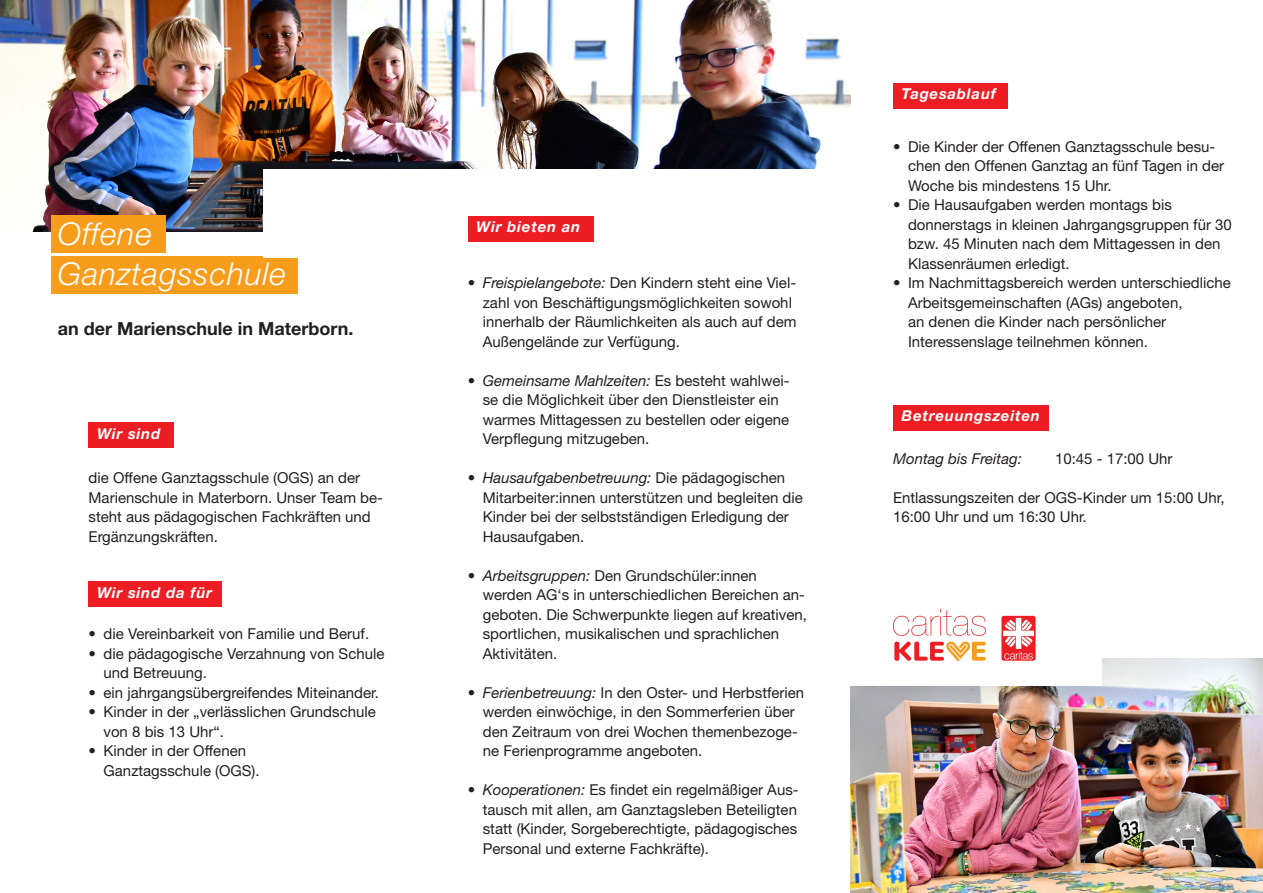
<style>
.page{position:relative;width:1263px;height:893px;background:#fff}
.page>*{position:absolute;margin:0;border:0;box-sizing:border-box;transform-origin:0 0}
.t1{font:italic 300 31.5px/40.5px "Helvetica Neue LT Pro";letter-spacing:.03em;color:#fff}
.t2{font:700 18px "Helvetica Neue LT Pro";color:#231f20}
.t3{font:15px/19.5px "Helvetica Neue LT Pro";color:#231f20}
.t4{font:italic 700 15px "Helvetica Neue LT Pro";letter-spacing:.05em;color:#fff}
.t5{font:italic 15px "Helvetica Neue LT Pro";color:#231f20}
.s1{font-style:italic}
</style>
<div class="page">
<img style="left:0;top:0;width:850px;height:232px">
<img style="left:850px;top:658px;width:413px;height:235px">
<div style="left:850px;top:585px;width:252px;height:101px;background:#fff"></div>
<div style="left:89px;top:423px;width:85px;height:25px;background:#ee1d23"></div>
<div style="left:89px;top:581px;width:133px;height:26px;background:#ee1d23"></div>
<div style="left:893px;top:83px;width:114px;height:26px;background:#ee1d23"></div>
<svg style="left:893px;top:609px;width:93px;height:53px"></svg>
<svg style="left:1001px;top:616px;width:34px;height:45px"></svg>
<svg style="left:1003px;top:618px;width:31px;height:41px"></svg>
<div style="left:51px;top:257px;width:247px;height:37px;background:#f89c1c"></div>
<div style="left:264px;top:169px;width:597px;height:89px;background:#fff"></div>
<div style="left:51px;top:216px;width:114px;height:37px;background:#f89c1c"></div>
<div style="left:468px;top:216px;width:125px;height:25px;background:#ee1d23"></div>
<div style="left:893px;top:405px;width:156px;height:26px;background:#ee1d23"></div>
<h1 class="t1" style="left:58px;top:213px;width:230px">Offene<br>Ganztagsschule</h1>
<p class="t4" style="left:476px;top:217px;width:105px">Wir bieten an</p>
<p class="t3" style="left:483px;top:273px;width:315px;text-indent:-15px"><span class="s1">• Freispielangebote:</span> Den Kindern steht eine Viel&shy;zahl von Beschäftigungsmöglichkeiten sowohl innerhalb der Räumlichkeiten als auch auf dem Außengelände zur Verfügung.</p>
<p class="t3" style="left:483px;top:370px;width:308px;text-indent:-15px"><span class="s1">• Gemeinsame Mahlzeiten:</span> Es besteht wahlwei&shy;se die Möglichkeit über den Dienstleister ein warmes Mittagessen zu bestellen oder eigene Verpflegung mitzugeben.</p>
<p class="t3" style="left:483px;top:468px;width:322px;text-indent:-15px"><span class="s1">• Hausaufgabenbetreuung:</span> Die pädagogischen Mitarbeiter:innen unterstützen und begleiten die Kinder bei der selbstständigen Erledigung der Hausaufgaben.</p>
<p class="t3" style="left:483px;top:565px;width:326px;text-indent:-15px"><span class="s1">• Arbeitsgruppen:</span> Den Grundschüler:innen werden AG‘s in unterschiedlichen Bereichen an&shy;geboten. Die Schwerpunkte liegen auf kreativen, sportlichen, musikalischen und sprachlichen Aktivitäten.</p>
<p class="t3" style="left:483px;top:682px;width:323px;text-indent:-15px"><span class="s1">• Ferienbetreuung:</span> In den Oster- und Herbstferien werden einwöchige, in den Sommerferien über den Zeitraum von drei Wochen themenbezoge&shy;ne Ferienprogramme angeboten.</p>
<p class="t3" style="left:483px;top:780px;width:317px;text-align:justify;text-indent:-15px"><span class="s1">• Kooperationen:</span> Es findet ein regelmäßiger Aus&shy;tausch mit allen, am Ganztagsleben Beteiligten statt (Kinder, Sorgeberechtigte, pädagogisches Personal und externe Fachkräfte).</p>
<p class="t2" style="left:58px;top:317px;width:297px">an der Marienschule in Materborn.</p>
<p class="t4" style="left:97px;top:424px;width:65px">Wir sind</p>
<p class="t3" style="left:89px;top:468px;width:296px">die Offene Ganztagsschule (OGS) an der Marienschule in Materborn. Unser Team be&shy;steht aus pädagogischen Fachkräften und Ergänzungskräften.</p>
<p class="t4" style="left:97px;top:583px;width:116px">Wir sind da für</p>
<p class="t3" style="left:89px;top:624px;width:282px">• die Vereinbarkeit von Familie und Beruf.</p>
<p class="t3" style="left:104px;top:643px;width:282px;text-indent:-15px">• die pädagogische Verzahnung von Schule und Betreuung.</p>
<p class="t3" style="left:89px;top:682px;width:292px">• ein jahrgangsübergreifendes Miteinander.</p>
<p class="t3" style="left:104px;top:702px;width:274px;text-indent:-15px">• Kinder in der „verlässlichen Grundschule von 8 bis 13 Uhr“.</p>
<p class="t3" style="left:104px;top:741px;width:158px;text-indent:-15px">• Kinder in der Offenen<br>Ganztagsschule (OGS).</p>
<p class="t4" style="left:901px;top:85px;width:96px">Tagesablauf</p>
<p class="t3" style="left:908px;top:136px;width:318px;text-indent:-15px">• Die Kinder der Offenen Ganztagsschule besu&shy;chen den Offenen Ganztag an fünf Tagen in der<br>Woche bis mindestens 15 Uhr.</p>
<p class="t3" style="left:908px;top:195px;width:325px;text-indent:-15px">• Die Hausaufgaben werden montags bis donnerstags in kleinen Jahrgangsgruppen für 30 bzw. 45 Minuten nach dem Mittagessen in den Klassenräumen erledigt.</p>
<p class="t3" style="left:908px;top:273px;width:324px;text-indent:-15px">• Im Nachmittagsbereich werden unterschiedliche Arbeitsgemeinschaften (AGs) angeboten,<br>an denen die Kinder nach persönlicher Interessenslage teilnehmen können.</p>
<p class="t4" style="left:901px;top:407px;width:140px">Betreuungszeiten</p>
<p class="t5" style="left:893px;top:449px;width:130px">Montag bis Freitag:</p>
<p class="t3" style="left:1055px;top:448px;width:119px">10:45 - 17:00 Uhr</p>
<p class="t3" style="left:893px;top:487px;width:333px">Entlassungszeiten der OGS-Kinder um 15:00 Uhr,<br>16:00 Uhr und um 16:30 Uhr.</p>
</div>
